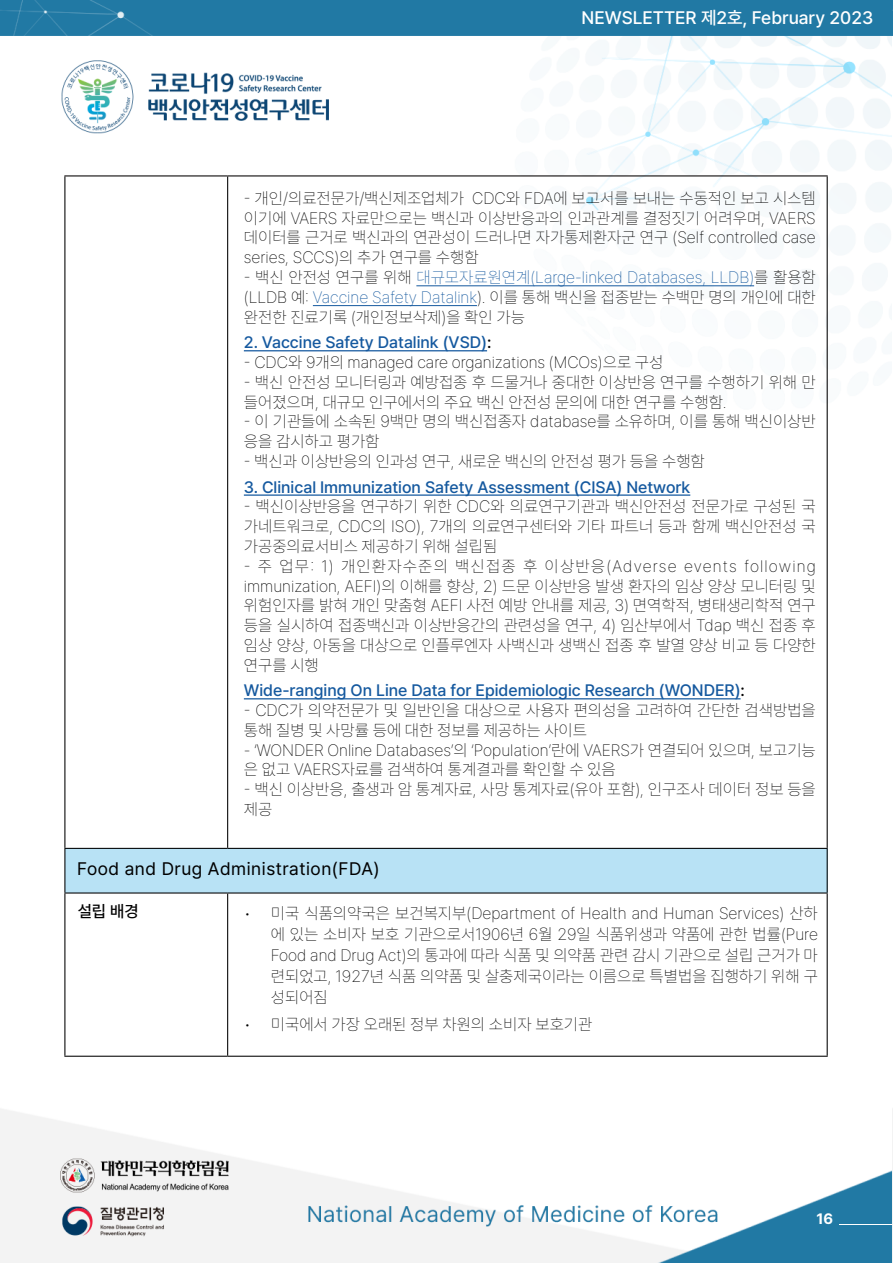
<style>
.page{position:relative;width:893px;height:1263px;background:#fff}
.page>*{position:absolute;margin:0;border:0;box-sizing:border-box;transform-origin:0 0}
.t1{font:18px "Pretendard";letter-spacing:.03em;color:#000}
.t2{font:500 18px "Pretendard";color:#fff}
.t3{font:100 16.5px/19.8px "Pretendard";color:#000;text-align:justify}
.t4{font:500 16.5px "Pretendard";color:#15599f}
.t5{font:500 16.5px "Pretendard";color:#000}
.t6{font:700 15px "Pretendard";color:#fff}
.s1{color:#15599f}
.s2{color:#000}
</style>
<div class="page">
<img style="left:0;top:0;width:893px;height:1263px">
<hr style="left:839px;top:1224px;width:54px;height:1px;background:#fff">
<div style="left:65px;top:848px;width:762px;height:45px;background:#b8e2f5"></div>
<hr style="left:64px;top:176px;width:1px;height:672px;background:#000">
<hr style="left:227px;top:176px;width:1px;height:672px;background:#000">
<hr style="left:827px;top:176px;width:1px;height:672px;background:#000">
<hr style="left:64px;top:848px;width:164px;height:1px;background:#000">
<hr style="left:64px;top:849px;width:1px;height:43px;background:#000">
<hr style="left:228px;top:848px;width:600px;height:1px;background:#000">
<hr style="left:827px;top:849px;width:1px;height:43px;background:#000">
<hr style="left:227px;top:893px;width:1px;height:163px;background:#000">
<hr style="left:64px;top:1056px;width:164px;height:1px;background:#000">
<hr style="left:228px;top:1056px;width:600px;height:1px;background:#000">
<hr style="left:64px;top:175px;width:164px;height:1px;background:#040000">
<hr style="left:228px;top:175px;width:600px;height:1px;background:#040000">
<hr style="left:64px;top:892px;width:164px;height:1px;background:#000">
<hr style="left:64px;top:893px;width:1px;height:163px;background:#000">
<hr style="left:228px;top:892px;width:600px;height:1px;background:#000">
<hr style="left:827px;top:893px;width:1px;height:163px;background:#000">
<hr style="left:416px;top:286px;width:338px;height:1px;background:#15599f">
<hr style="left:313px;top:305px;width:164px;height:1px;background:#15599f">
<hr style="left:244px;top:350px;width:243px;height:1px;background:#15599f">
<hr style="left:244px;top:494px;width:446px;height:2px;background:#15599f">
<hr style="left:244px;top:698px;width:497px;height:1px;background:#15599f">
<p class="t2" style="left:582px;top:5px;width:293px">NEWSLETTER 제2호, February 2023</p>
<p class="t3" style="left:244px;top:188px;width:573px">- 개인/의료전문가/백신제조업체가 CDC와 FDA에 보고서를 보내는 수동적인 보고 시스템 이기에 VAERS 자료만으로는 백신과 이상반응과의 인과관계를 결정짓기 어려우며, VAERS 데이터를 근거로 백신과의 연관성이 드러나면 자가통제환자군 연구 (Self controlled case series, SCCS)의 추가 연구를 수행함</p>
<p class="t3" style="left:244px;top:267px;width:573px">- 백신 안전성 연구를 위해 <span class="s1">대규모자료원연계(Large-linked Databases, LLDB)</span>를 활용함 (LLDB 예: <span class="s1">Vaccine Safety Datalink</span>). 이를 통해 백신을 접종받는 수백만 명의 개인에 대한 완전한 진료기록 (개인정보삭제)을 확인 가능</p>
<p class="t4" style="left:244px;top:331px;width:249px">2. Vaccine Safety Datalink (VSD)<span class="s2">:</span></p>
<p class="t3" style="left:244px;top:352px;width:421px">- CDC와 9개의 managed care organizations (MCOs)으로 구성</p>
<p class="t3" style="left:244px;top:371px;width:573px">- 백신 안전성 모니터링과 예방접종 후 드물거나 중대한 이상반응 연구를 수행하기 위해 만 들어졌으며, 대규모 인구에서의 주요 백신 안전성 문의에 대한 연구를 수행함.</p>
<p class="t3" style="left:244px;top:411px;width:573px">- 이 기관들에 소속된 9백만 명의 백신접종자 database를 소유하며, 이를 통해 백신이상반 응을 감시하고 평가함</p>
<p class="t3" style="left:244px;top:451px;width:462px">- 백신과 이상반응의 인과성 연구, 새로운 백신의 안전성 평가 등을 수행함</p>
<p class="t4" style="left:244px;top:475px;width:448px">3. Clinical Immunization Safety Assessment (CISA) Network</p>
<p class="t3" style="left:244px;top:496px;width:573px">- 백신이상반응을 연구하기 위한 CDC와 의료연구기관과 백신안전성 전문가로 구성된 국 가네트워크로, CDC의 ISO), 7개의 의료연구센터와 기타 파트너 등과 함께 백신안전성 국 가공중의료서비스 제공하기 위해 설립됨</p>
<p class="t3" style="left:244px;top:555px;width:573px">- 주 업무: 1) 개인환자수준의 백신접종 후 이상반응(Adverse events following immunization, AEFI)의 이해를 향상, 2) 드문 이상반응 발생 환자의 임상 양상 모니터링 및 위험인자를 밝혀 개인 맞춤형 AEFI 사전 예방 안내를 제공, 3) 면역학적, 병태생리학적 연구 등을 실시하여 접종백신과 이상반응간의 관련성을 연구, 4) 임산부에서 Tdap 백신 접종 후 임상 양상, 아동을 대상으로 인플루엔자 사백신과 생백신 접종 후 발열 양상 비교 등 다양한 연구를 시행</p>
<p class="t4" style="left:244px;top:679px;width:503px">Wide-ranging On Line Data for Epidemiologic Research (WONDER)<span class="s2">:</span></p>
<p class="t3" style="left:244px;top:700px;width:573px">- CDC가 의약전문가 및 일반인을 대상으로 사용자 편의성을 고려하여 간단한 검색방법을 통해 질병 및 사망률 등에 대한 정보를 제공하는 사이트</p>
<p class="t3" style="left:244px;top:739px;width:573px">- ‘WONDER Online Databases’의 ‘Population’란에 VAERS가 연결되어 있으며, 보고기능 은 없고 VAERS자료를 검색하여 통계결과를 확인할 수 있음</p>
<p class="t3" style="left:244px;top:779px;width:573px">- 백신 이상반응, 출생과 암 통계자료, 사망 통계자료(유아 포함), 인구조사 데이터 정보 등을 제공</p>
<p class="t1" style="left:77px;top:856px;width:304px">Food and Drug Administration(FDA)</p>
<p class="t5" style="left:78px;top:900px;width:63px">설립 배경</p>
<p class="t3" style="left:271px;top:902px;width:549px;line-height:21px;text-indent:-27px">• 미국 식품의약국은 보건복지부(Department of Health and Human Services) 산하 에 있는 소비자 보호 기관으로서1906년 6월 29일 식품위생과 약품에 관한 법률(Pure Food and Drug Act)의 통과에 따라 식품 및 의약품 관련 감시 기관으로 설립 근거가 마 련되었고, 1927년 식품 의약품 및 살충제국이라는 이름으로 특별법을 집행하기 위해 구 성되어짐</p>
<p class="t3" style="left:244px;top:1014px;width:350px">• 미국에서 가장 오래된 정부 차원의 소비자 보호기관</p>
<p class="t6" style="left:816px;top:1208px;width:18px">16</p>
</div>
